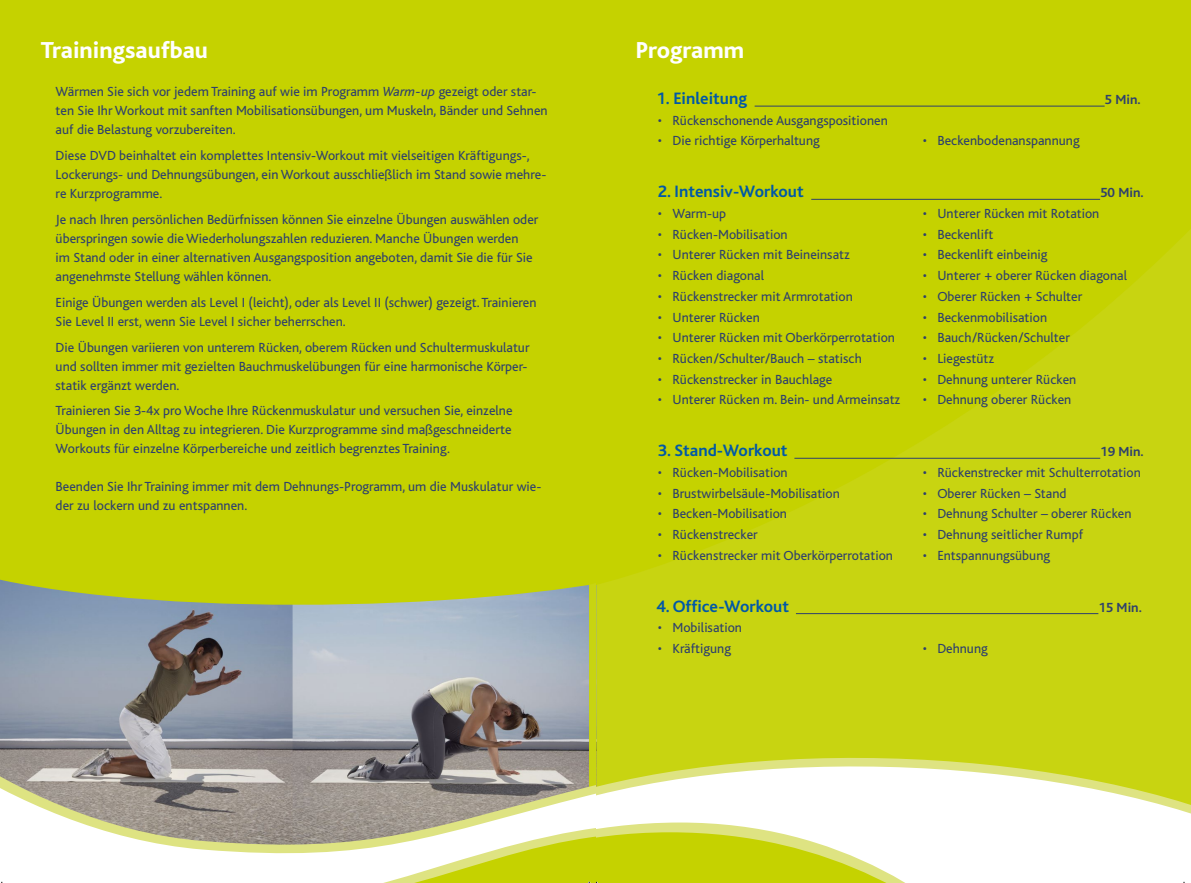
<style>
.page{position:relative;width:1191px;height:883px;background:#fff}
.page>*{position:absolute;margin:0;border:0;box-sizing:border-box;transform-origin:0 0}
.t1{font:800 24.15px "Bliss";color:#fff}
.t2{font:700 17.32px "Bliss";color:#0058a7}
.t3{font:13.83px/19.1px "Bliss";color:#2e406d}
.t4{font:700 13.83px "Bliss";color:#2e406d}
.s1{font-style:italic}
</style>
<div class="page">
<div style="left:595px;top:0;width:596px;height:883px;background:#c5d200"></div>
<svg style="left:682px;top:229px;width:509px;height:434px;fill:#c8d411"></svg>
<div style="left:682px;top:663px;width:509px;height:18px;background:#c8d411"></div>
<svg style="left:682px;top:681px;width:509px;height:202px;background:#e0e77d"></svg>
<hr style="left:811px;top:199px;width:289px;height:1px;background:#2e406d">
<hr style="left:794px;top:458px;width:306px;height:1px;background:#2e406d">
<hr style="left:796px;top:613px;width:302px;height:1px;background:#2e406d">
<hr style="left:754px;top:106px;width:350px;height:1px;background:#2e406d">
<div style="left:1px;top:0;width:594px;height:883px;background:#c5d200"></div>
<img style="left:1px;top:622px;width:291px;height:41px">
<img style="left:292px;top:622px;width:296px;height:41px">
<svg style="left:1px;top:580px;width:587px;height:42px"></svg>
<svg style="left:1px;top:663px;width:587px;height:18px;background:#a2a8b1"></svg>
<svg style="left:1px;top:681px;width:587px;height:202px;background:#b0afa2"></svg>
<svg style="left:588px;top:558px;width:94px;height:325px"></svg>
<h1 class="t1" style="left:41px;top:38px;width:169px">Trainingsaufbau</h1>
<p class="t3" style="left:56px;top:82px;width:493px">Wärmen Sie sich vor jedem Training auf wie im Programm <span class="s1">Warm-up</span> gezeigt oder star&shy;ten Sie Ihr Workout mit sanften Mobilisationsübungen, um Muskeln, Bänder und Sehnen auf die Belastung vorzubereiten.</p>
<p class="t3" style="left:56px;top:146px;width:492px">Diese DVD beinhaltet ein komplettes Intensiv-Workout mit vielseitigen Kräftigungs-,<br>Lockerungs- und Dehnungsübungen, ein Workout ausschließlich im Stand sowie mehre&shy;re Kurzprogramme.</p>
<p class="t3" style="left:56px;top:210px;width:484px">Je nach Ihren persönlichen Bedürfnissen können Sie einzelne Übungen auswählen oder überspringen sowie die Wiederholungszahlen reduzieren. Manche Übungen werden<br>im Stand oder in einer alternativen Ausgangsposition angeboten, damit Sie die für Sie angenehmste Stellung wählen können.</p>
<p class="t3" style="left:56px;top:293px;width:482px">Einige Übungen werden als Level I (leicht), oder als Level II (schwer) gezeigt.Trainieren<br>Sie Level II erst, wenn Sie Level I sicher beherrschen.</p>
<p class="t3" style="left:56px;top:338px;width:475px">Die Übungen variieren von unterem Rücken, oberem Rücken und Schultermuskulatur und sollten immer mit gezielten Bauchmuskelübungen für eine harmonische Körper&shy;statik ergänzt werden.</p>
<p class="t3" style="left:56px;top:402px;width:458px;text-align:justify">Trainieren Sie 3-4x pro Woche Ihre Rückenmuskulatur und versuchen Sie, einzelne Übungen in den Alltag zu integrieren. Die Kurzprogramme sind maßgeschneiderte Workouts für einzelne Körperbereiche und zeitlich begrenztes Training.</p>
<p class="t3" style="left:56px;top:478px;width:487px">Beenden Sie Ihr Training immer mit dem Dehnungs-Programm, um die Muskulatur wie&shy;der zu lockern und zu entspannen.</p>
<h1 class="t1" style="left:636px;top:38px;width:110px">Programm</h1>
<p class="t2" style="left:656px;top:89px;width:92px">1. Einleitung</p>
<p class="t4" style="left:1104px;top:92px;width:38px">5 Min.</p>
<p class="t3" style="left:658px;top:111px;width:231px">• Rückenschonende Ausgangspositionen</p>
<p class="t3" style="left:658px;top:132px;width:164px">• Die richtige Körperhaltung</p>
<p class="t3" style="left:922px;top:132px;width:158px">• Beckenbodenanspannung</p>
<p class="t2" style="left:658px;top:183px;width:147px">2. Intensiv-Workout</p>
<p class="t4" style="left:1100px;top:186px;width:45px">50 Min.</p>
<p class="t3" style="left:658px;top:204px;width:70px">• Warm-up</p>
<p class="t3" style="left:658px;top:225px;width:131px">• Rücken-Mobilisation</p>
<p class="t3" style="left:658px;top:246px;width:194px">• Unterer Rücken mit Beineinsatz</p>
<p class="t3" style="left:658px;top:266px;width:108px">• Rücken diagonal</p>
<p class="t3" style="left:658px;top:287px;width:196px">• Rückenstrecker mit Armrotation</p>
<p class="t3" style="left:658px;top:308px;width:103px">• Unterer Rücken</p>
<p class="t3" style="left:658px;top:328px;width:239px">• Unterer Rücken mit Oberkörperrotation</p>
<p class="t3" style="left:658px;top:349px;width:205px">• Rücken/Schulter/Bauch – statisch</p>
<p class="t3" style="left:658px;top:370px;width:176px">• Rückenstrecker in Bauchlage</p>
<p class="t3" style="left:658px;top:391px;width:244px">• Unterer Rücken m. Bein- und Armeinsatz</p>
<p class="t3" style="left:922px;top:204px;width:178px">• Unterer Rücken mit Rotation</p>
<p class="t3" style="left:922px;top:225px;width:72px">• Beckenlift</p>
<p class="t3" style="left:922px;top:246px;width:126px">• Beckenlift einbeinig</p>
<p class="t3" style="left:922px;top:266px;width:206px">• Unterer + oberer Rücken diagonal</p>
<p class="t3" style="left:922px;top:287px;width:161px">• Oberer Rücken + Schulter</p>
<p class="t3" style="left:922px;top:308px;width:126px">• Beckenmobilisation</p>
<p class="t3" style="left:922px;top:328px;width:149px">• Bauch/Rücken/Schulter</p>
<p class="t3" style="left:922px;top:349px;width:73px">• Liegestütz</p>
<p class="t3" style="left:922px;top:370px;width:155px">• Dehnung unterer Rücken</p>
<p class="t3" style="left:922px;top:391px;width:150px">• Dehnung oberer Rücken</p>
<p class="t2" style="left:658px;top:442px;width:131px">3. Stand-Workout</p>
<p class="t4" style="left:1100px;top:444px;width:45px">19 Min.</p>
<p class="t3" style="left:658px;top:463px;width:131px">• Rücken-Mobilisation</p>
<p class="t3" style="left:658px;top:484px;width:184px">• Brustwirbelsäule-Mobilisation</p>
<p class="t3" style="left:658px;top:505px;width:131px">• Becken-Mobilisation</p>
<p class="t3" style="left:658px;top:525px;width:101px">• Rückenstrecker</p>
<p class="t3" style="left:658px;top:546px;width:237px">• Rückenstrecker mit Oberkörperrotation</p>
<p class="t3" style="left:922px;top:463px;width:220px">• Rückenstrecker mit Schulterrotation</p>
<p class="t3" style="left:922px;top:484px;width:145px">• Oberer Rücken – Stand</p>
<p class="t3" style="left:922px;top:505px;width:210px">• Dehnung Schulter – oberer Rücken</p>
<p class="t3" style="left:922px;top:525px;width:162px">• Dehnung seitlicher Rumpf</p>
<p class="t3" style="left:922px;top:546px;width:129px">• Entspannungsübung</p>
<p class="t2" style="left:656px;top:597px;width:134px">4. Office-Workout</p>
<p class="t4" style="left:1098px;top:600px;width:45px">15 Min.</p>
<p class="t3" style="left:658px;top:618px;width:86px">• Mobilisation</p>
<p class="t3" style="left:658px;top:639px;width:75px">• Kräftigung</p>
<p class="t3" style="left:922px;top:639px;width:67px">• Dehnung</p>
</div>
